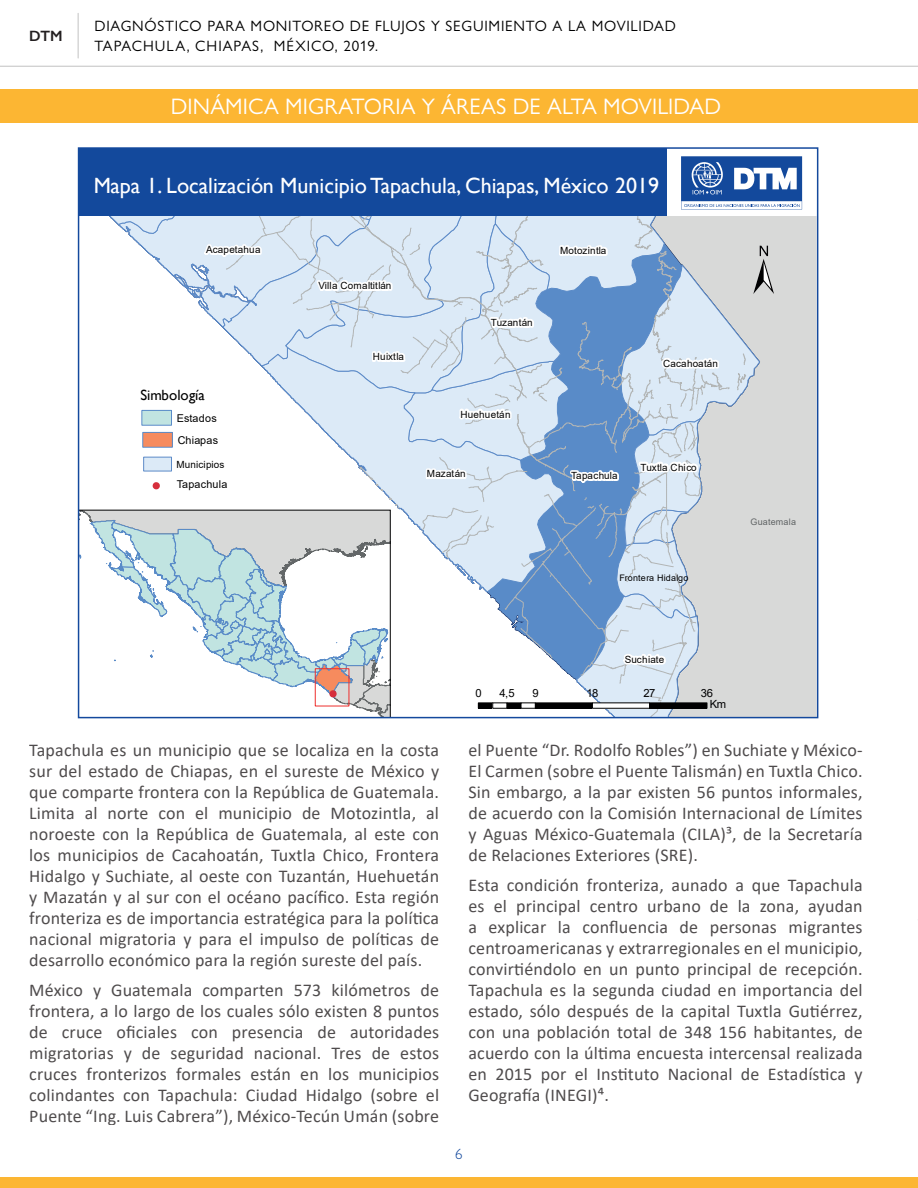
<style>
.page{position:relative;width:918px;height:1188px;background:#fff}
.page>*{position:absolute;margin:0;border:0;box-sizing:border-box;transform-origin:0 0}
.t1{font:22.5px "Gill Sans Nova";letter-spacing:.005em;color:#fff}
.t2{font:22.05px "Gill Sans";color:#fff}
.t3{font:18px/21px "Calibri";letter-spacing:.01em;color:#231f20;text-align:justify}
.t4{font:15px/19.8px "Gill Sans Nova";letter-spacing:.05em;color:#000001}
.t5{font:600 15px "Gill Sans Nova";color:#231f20}
.t6{font:300 15px "Gill Sans Nova";color:#14499d}
.t7{font:14.85px "Gill Sans";letter-spacing:-.005em;color:#000001}
.t8{font:11.25px/10.8px "Arial";letter-spacing:-.035em;color:#000001}
.t9{font:10.8px/22.5px "Arial";letter-spacing:.025em;color:#000001}
.t10{font:9.9px "Arial";letter-spacing:.005em;color:#000001}
.t11{font:9.9px "Arial";letter-spacing:.035em;color:#000001}
.t12{font:9px "Arial";letter-spacing:.02em;color:#000001}
.t13{font:9px "Arial";letter-spacing:.02em;color:#5f6364}
</style>
<div class="page">
<div style="left:0;top:89px;width:918px;height:34px;background:#fcb633"></div>
<div style="left:802px;top:216px;width:13px;height:499px;background:#d8d9d8"></div>
<svg style="left:81px;top:156px;width:721px;height:559px"></svg>
<div style="left:79px;top:148px;width:588px;height:68px;background:#13499c"></div>
<hr style="left:78px;top:13px;width:1px;height:45px;background:#000">
<hr style="left:0;top:66px;width:918px;height:1px;background:#000">
<div style="left:0;top:1178px;width:918px;height:10px;background:#fcb633"></div>
<p class="t5" style="left:29px;top:27px;width:35px">DTM</p>
<p class="t4" style="left:94px;top:16px;width:583px">DIAGNÓSTICO PARA MONITOREO DE FLUJOS Y SEGUIMIENTO A LA MOVILIDAD<br>TAPACHULA, CHIAPAS, MÉXICO, 2019.</p>
<p class="t1" style="left:171px;top:93px;width:552px">DINÁMICA MIGRATORIA Y ÁREAS DE ALTA MOVILIDAD</p>
<p class="t1" style="left:365px;top:93px;width:169px">SURVEY RESULTS</p>
<p class="t2" style="left:94px;top:173px;width:567px">Mapa 1. Localización MunicipioTapachula, Chiapas, México 2019</p>
<p class="t11" style="left:206px;top:243px;width:56px">Acapetahua</p>
<p class="t7" style="left:141px;top:387px;width:66px">Simbología</p>
<p class="t9" style="left:177px;top:407px;width:43px">Estados<br>Chiapas</p>
<p class="t9" style="left:177px;top:473px;width:52px">Tapachula</p>
<p class="t10" style="left:176px;top:458px;width:50px">Municipios</p>
<p class="t10" style="left:319px;top:279px;width:74px">Villa Comaltitlán</p>
<p class="t10" style="left:373px;top:350px;width:33px">Huixtla</p>
<p class="t10" style="left:560px;top:244px;width:48px">Motozintla</p>
<p class="t10" style="left:491px;top:316px;width:43px">Tuzantán</p>
<p class="t11" style="left:461px;top:407px;width:51px">Huehuetán</p>
<p class="t10" style="left:427px;top:467px;width:40px">Mazatán</p>
<p class="t10" style="left:571px;top:469px;width:48px">Tapachula</p>
<p class="t11" style="left:663px;top:357px;width:56px">Cacahoatán</p>
<p class="t10" style="left:641px;top:460px;width:58px">Tuxtla Chico</p>
<p class="t12" style="left:619px;top:572px;width:71px">Frontera Hidalgo</p>
<p class="t13" style="left:751px;top:515px;width:47px">Guatemala</p>
<p class="t10" style="left:625px;top:653px;width:41px">Suchiate</p>
<p class="t8" style="left:475px;top:688px;width:8px">0</p>
<p class="t8" style="left:499px;top:688px;width:17px">4,5</p>
<p class="t8" style="left:532px;top:688px;width:8px">9</p>
<p class="t8" style="left:586px;top:688px;width:14px">18</p>
<p class="t8" style="left:643px;top:688px;width:14px">27</p>
<p class="t8" style="left:710px;top:688px;width:18px;text-indent:-9px">36<br>Km</p>
<p class="t3" style="left:29px;top:739px;width:412px">Tapachula es un municipio que se localiza en la costa sur del estado de Chiapas, en el sureste de México y que comparte frontera con la República de Guatemala.<br>Limita al norte con el municipio de Motozintla, al noroeste con la República de Guatemala, al este con los municipios de Cacahoatán, Tuxtla Chico, Frontera Hidalgo y Suchiate, al oeste con Tuzantán, Huehuetán y Mazatán y al sur con el océano pacífico. Esta región fronteriza es de importancia estratégica para la política nacional migratoria y para el impulso de políticas de desarrollo económico para la región sureste del país.</p>
<p class="t3" style="left:29px;top:979px;width:411px">México y Guatemala comparten 573 kilómetros de frontera, a lo largo de los cuales sólo existen 8 puntos de cruce oficiales con presencia de autoridades migratorias y de seguridad nacional. Tres de estos cruces fronterizos formales están en los municipios colindantes con Tapachula: Ciudad Hidalgo (sobre el Puente “Ing. Luis Cabrera”), México-Tecún Umán (sobre</p>
<p class="t3" style="left:468px;top:739px;width:396px">el Puente “Dr. Rodolfo Robles”) en Suchiate y México-El Carmen (sobre el Puente Talismán) en Tuxtla Chico.<br>Sin embargo, a la par existen 56 puntos informales, de acuerdo con la Comisión Internacional de Límites y Aguas México-Guatemala (CILA)³, de la Secretaría de Relaciones Exteriores (SRE).</p>
<p class="t3" style="left:468px;top:874px;width:396px">Esta condición fronteriza, aunado a que Tapachula es el principal centro urbano de la zona, ayudan a explicar la confluencia de personas migrantes centroamericanas y extrarregionales en el municipio, convirtiéndolo en un punto principal de recepción.<br>Tapachula es la segunda ciudad en importancia del estado, sólo después de la capital Tuxtla Gutiérrez, con una población total de 348 156 habitantes, de acuerdo con la última encuesta intercensal realizada en 2015 por el Instituto Nacional de Estadística y Geografía (INEGI)⁴.</p>
<p class="t6" style="left:455px;top:1145px;width:9px">6</p>
</div>
